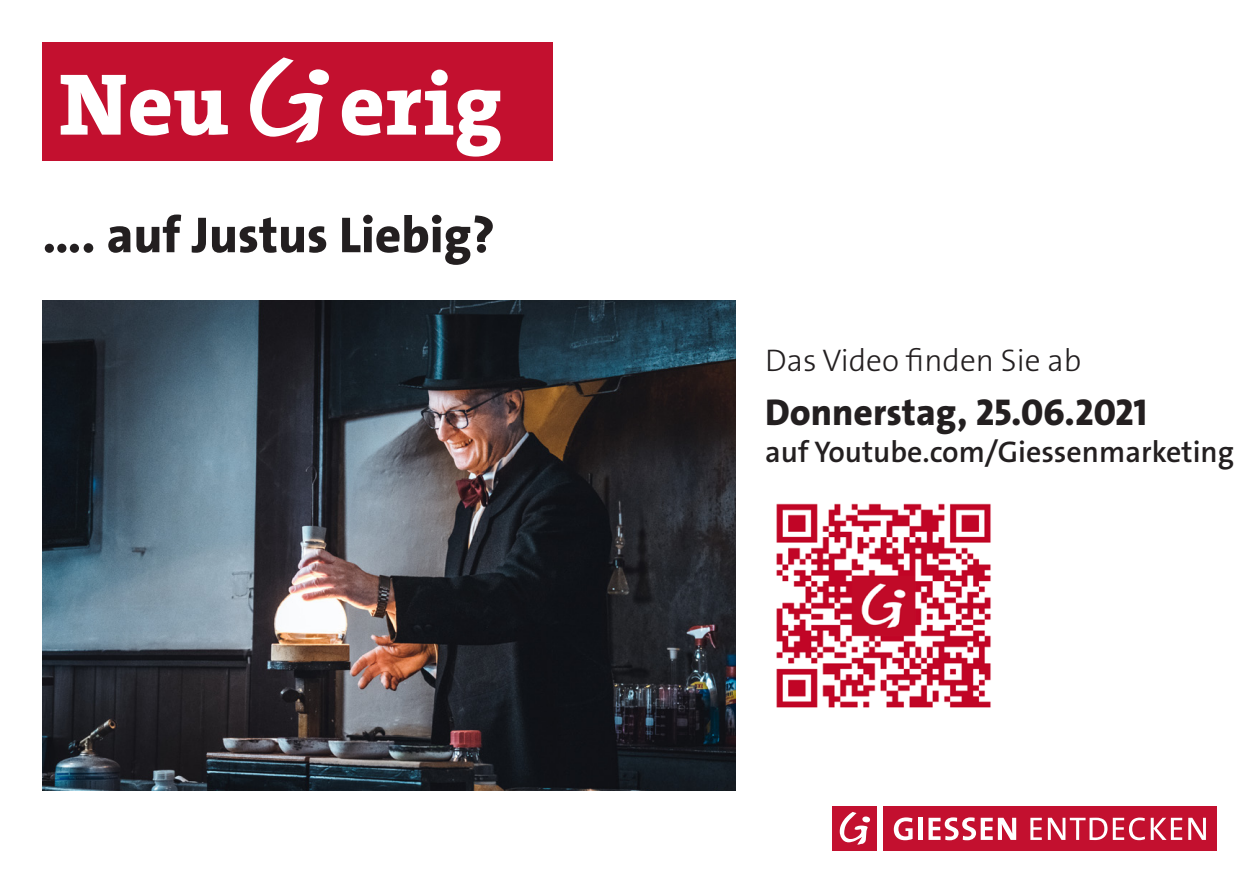
<style>
.page{position:relative;width:1259px;height:893px;background:#fff}
.page>*{position:absolute;margin:0;border:0;box-sizing:border-box;transform-origin:0 0}
.t1{font:88.5px "The Serif HP8 Ex Bld";color:#fff}
.t2{font:800 51px "The Sans Os F";color:#231f20}
.t3{font:800 37.5px "The Sans Os F";color:#231f20}
.t4{font:300 31.5px "The Sans Os F";color:#231f20}
.t5{font:600 30px "The Sans Os F";color:#231f20}
</style>
<div class="page">
<div style="left:43px;top:43px;width:510px;height:118px;background:#c3102f"></div>
<img style="left:43px;top:300px;width:692px;height:491px">
<svg style="left:250px;top:57px;width:79px;height:86px"></svg>
<div style="left:832px;top:806px;width:45px;height:44px;background:#c3102f"></div>
<svg style="left:839px;top:812px;width:31px;height:33px"></svg>
<div style="left:883px;top:806px;width:333px;height:44px;background:#c3102f"></div>
<hr style="left:918px;top:818px;width:4px;height:22px;background:#fff">
<svg style="left:928px;top:817px;width:64px;height:23px"></svg>
<svg style="left:998px;top:818px;width:18px;height:22px"></svg>
<svg style="left:1030px;top:818px;width:11px;height:22px"></svg>
<svg style="left:1048px;top:818px;width:134px;height:22px"></svg>
<svg style="left:1188px;top:818px;width:18px;height:22px"></svg>
<svg style="left:894px;top:817px;width:18px;height:23px"></svg>
<img style="left:776px;top:503px;width:215px;height:205px">
<h1 class="t1" style="left:59px;top:45px;width:445px">Neu erig</h1>
<h2 class="t2" style="left:43px;top:202px;width:454px">.... auf Justus Liebig?</h2>
<p class="t4" style="left:765px;top:340px;width:318px">Das Video finden Sie ab</p>
<p class="t3" style="left:765px;top:389px;width:383px">Donnerstag, 25.06.2021</p>
<p class="t5" style="left:765px;top:432px;width:470px">auf Youtube.com/Giessenmarketing</p>
</div>
